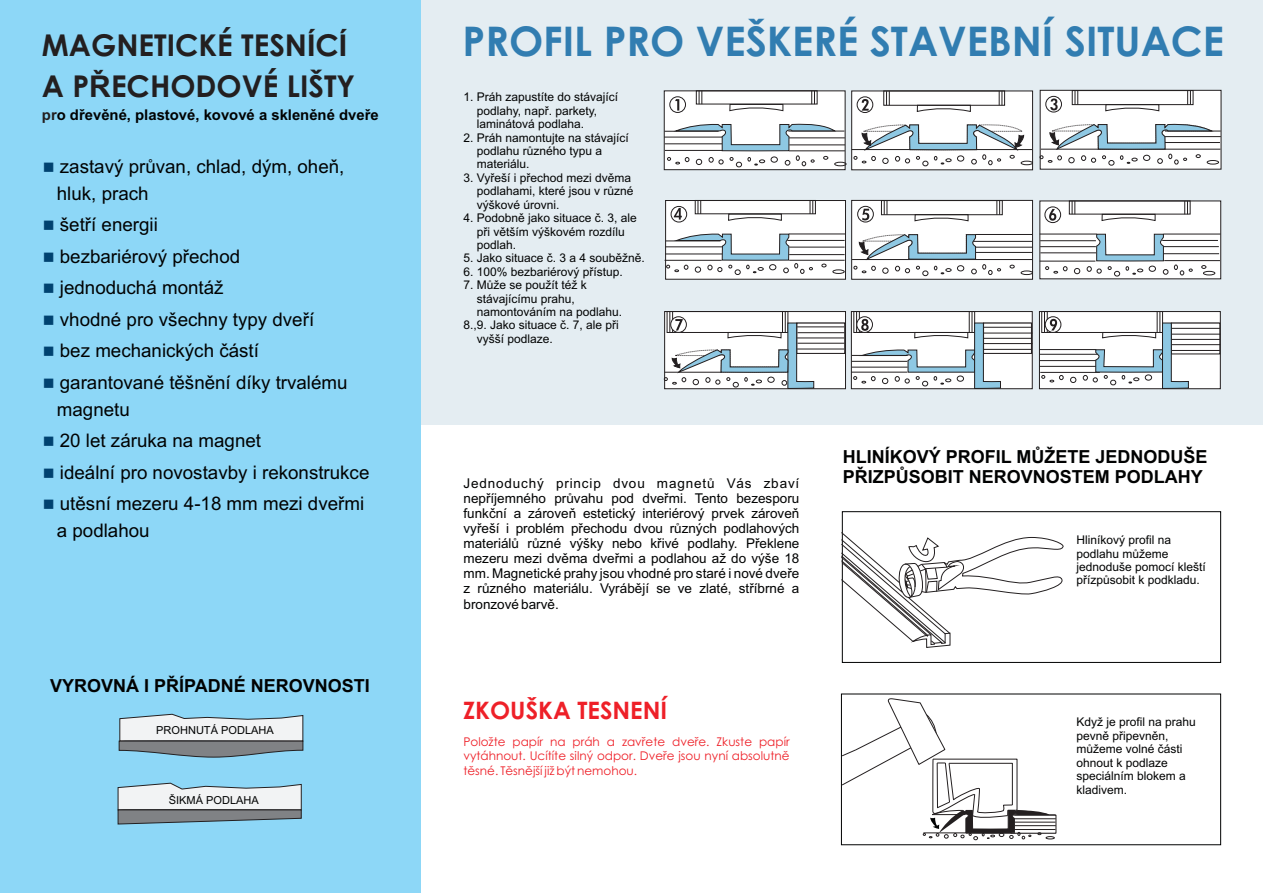
<style>
.page{position:relative;width:1263px;height:893px;background:#fff}
.page>*{position:absolute;margin:0;border:0;box-sizing:border-box;transform-origin:0 0}
.t1{font:700 40.8px "Century Gothic";color:#317db1}
.t2{font:700 30px/41.8px "Century Gothic";color:#231f20}
.t3{font:700 24px "Century Gothic";color:#ee2028}
.t4{font:18.75px/31.3px "Arial";color:#010202}
.t5{font:700 18px/20.1px "Arial";color:#010202}
.t6{font:15.9px/31.3px "Wingdings";color:#004270;text-align:justify}
.t7{font:700 14.85px "Arial";color:#010202}
.t8{font:13.5px/15.1px "Arial";color:#010202;text-align:justify}
.t9{font:12px/13.4px "Arial";color:#010202}
.t10{font:12px/14.2px "Century Gothic";color:#ee2028;text-align:justify}
.t11{font:10.95px "Arial";color:#010202}
.s1{font-family:"Arial"}
.s2{color:#231f20}
</style>
<div class="page">
<svg style="left:841px;top:511px;width:380px;height:152px"></svg>
<svg style="left:841px;top:531px;width:224px;height:117px"></svg>
<svg style="left:841px;top:693px;width:380px;height:152px"></svg>
<svg style="left:841px;top:698px;width:216px;height:142px"></svg>
<div style="left:0;top:0;width:421px;height:893px;background:#8dd7f7"></div>
<div style="left:421px;top:0;width:842px;height:424px;background:#e4edf2"></div>
<svg style="left:663px;top:90px;width:370px;height:81px;background:#dadddf"></svg>
<svg style="left:1039px;top:89px;width:183px;height:81px;background:#dbdee0"></svg>
<svg style="left:1039px;top:200px;width:182px;height:80px;background:#dcdedf"></svg>
<svg style="left:664px;top:311px;width:557px;height:79px;background:#d5dadc"></svg>
<svg style="left:118px;top:713px;width:186px;height:45px"></svg>
<svg style="left:117px;top:782px;width:185px;height:43px"></svg>
<svg style="left:665px;top:200px;width:368px;height:80px;background:#dbdee0"></svg>
<h2 class="t2" style="left:42px;top:26px;width:315px">MAGNETICKÉ TESN<span class="s1">Í</span>C<span class="s1">Í<br></span>A P<span class="s1">Ø</span>ECHODOVÉ LIŠTY</h2>
<p class="t7" style="left:42px;top:110px;width:338px"><span class="s2">pr</span>o døevìné, plastové, kovové a sklenìné dveøe</p>
<h3 class="t6" style="left:43px;top:153px;width:73px">■</h3>
<h3 class="t4" style="left:57px;top:154px;width:289px;line-height:27.3px">zastavý prùvan, chlad, dým, oheò, hluk, prach</h3>
<h3 class="t4" style="left:60px;top:211px;width:289px">šetøí energii<br>bezbariérový pøechod<br>jednoduchá montáž<br>vhodné pro všechny typy dveøí bez mechanických èástí garantované tìšnìní díky trvalému</h3>
<h3 class="t4" style="left:57px;top:395px;width:314px">magnetu<br>20 let záruka na magnet<br>ideální pro novostavby i rekonstrukce utìsní mezeru 4-18 mm mezi dveømi</h3>
<h3 class="t4" style="left:57px;top:517px;width:94px">a podlahou</h3>
<h3 class="t6" style="left:43px;top:211px;width:73px">■ ■ ■ ■ ■ ■</h3>
<h3 class="t6" style="left:43px;top:427px;width:73px">■ ■ ■</h3>
<h3 class="t5" style="left:50px;top:677px;width:321px">VYROVNÁ I PØÍPADNÉ NEROVNOSTI</h3>
<p class="t11" style="left:156px;top:726px;width:119px">PROHNUTÁ PODLAHA</p>
<p class="t11" style="left:169px;top:796px;width:92px">ŠIKMÁ PODLAHA</p>
<h1 class="t1" style="left:462px;top:25px;width:763px">PROFIL PRO VEŠKERÉ STAVEBNÍ SITUACE</h1>
<p class="t9" style="left:477px;top:92px;width:143px;text-indent:-13px">1. Práh zapustíte do stávající podlahy, napø. parkety, laminátová podlaha.</p>
<p class="t9" style="left:477px;top:132px;width:154px;text-indent:-13px">2. Práh namontujte na stávající podlahu rùzného typu a materiálu.</p>
<p class="t9" style="left:477px;top:172px;width:158px;text-indent:-13px">3. Vyøeší i pøechod mezi dvìma podlahami, které jsou v rùzné výškové úrovni.</p>
<p class="t9" style="left:477px;top:212px;width:162px;text-indent:-13px">4. Podobnì jako situace è. 3, ale pøi vìtším výškovém rozdílu podlah.</p>
<p class="t9" style="left:463px;top:253px;width:183px">5. Jako situace è. 3 a 4 soubìžnì.</p>
<p class="t9" style="left:463px;top:266px;width:161px">6. 100% bezbariérový pøístup.</p>
<p class="t9" style="left:463px;top:279px;width:125px">7. Mùže se použít též k</p>
<p class="t9" style="left:477px;top:293px;width:100px">stávajícímu prahu,</p>
<p class="t9" style="left:477px;top:306px;width:147px">namontováním na podlahu.</p>
<p class="t9" style="left:463px;top:320px;width:157px">8.,9. Jako situace è. 7, ale pøi</p>
<p class="t9" style="left:477px;top:333px;width:78px">vyšší podlaze.</p>
<p class="t8" style="left:463px;top:477px;width:337px">Jednoduchý princip dvou magnetù Vás zbaví nepøíjemného prùvahu pod dveømi. Tento bezesporu funkèní a zároveò estetický interiérový prvek zároveò vyøeší i problém pøechodu dvou rùzných podlahových materiálù rùzné výšky nebo køivé podlahy. Pøeklene mezeru mezi dvìma dveømi a podlahou až do výše 18 mm. Magnetické prahy jsou vhodné pro staré i nové dveøe z rùzného materiálu. Vyrábìjí se ve zlaté, støíbrné a bronzové barvì.</p>
<h3 class="t3" style="left:463px;top:701px;width:205px">ZKOUŠKA TESNENÍ</h3>
<p class="t10" style="left:463px;top:735px;width:328px">Položte papír na práh a zavøete dveøe. Zkuste papír vytáhnout. Ucítíte silný odpor. Dveøe jsou nyní absolutnì tìsné. Tìsnìjší již být nemohou.</p>
<h3 class="t5" style="left:843px;top:448px;width:366px">HLINÍKOVÝ PROFIL MÙŽETE JEDNODUŠE<br>PØIZPÙSOBIT NEROVNOSTEM PODLAHY</h3>
<p class="t9" style="left:1076px;top:534px;width:131px">Hliníkový profil na podlahu mùžeme jednoduše pomocí kleští pøízpùsobit k podkladu.</p>
<p class="t9" style="left:1076px;top:717px;width:121px">Když je profil na prahu pevnì pøipevnìn, mùžeme volné èásti ohnout k podlaze speciálním blokem a kladivem.</p>
</div>
